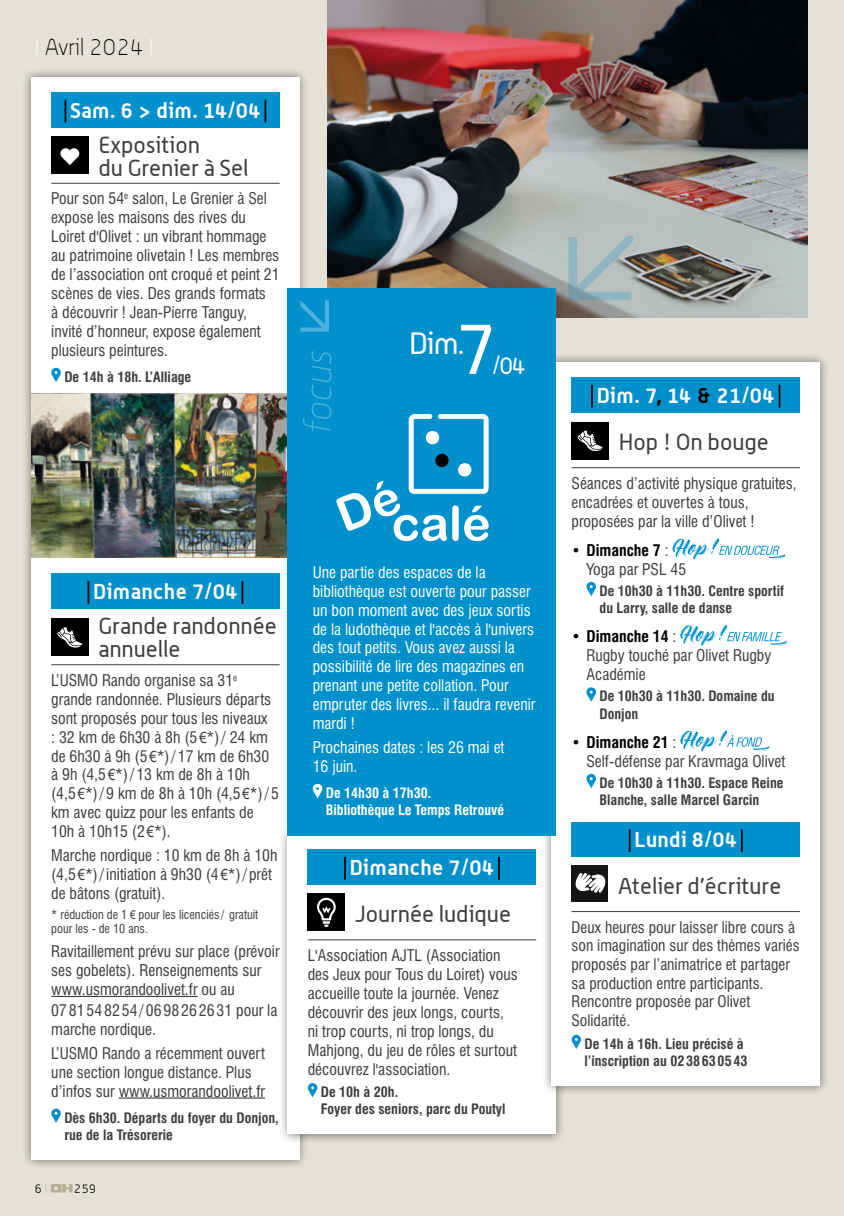
<style>
.page{position:relative;width:844px;height:1216px;background:#fff}
.page>*{position:absolute;margin:0;border:0;box-sizing:border-box;transform-origin:0 0}
.t1{font:70.88px "Alwyn";color:#fff}
.t2{font:30.1px "Alwyn";color:#fff}
.t3{font:23.62px "Alwyn";color:#fff}
.t4{font:22.75px/22.8px "Alwyn";color:#3e3d40}
.t5{font:100 22.75px "Alwyn";letter-spacing:-.03em;color:#000}
.t6{font:22.57px "Alwyn";color:#3e3d40}
.t7{font:700 21px "Alwyn";letter-spacing:.02em;color:#fff}
.t8{font:700 20.82px "Alwyn";letter-spacing:.02em;color:#fff}
.t9{font:condensed 15.75px/18.9px "Swiss 721 BT";color:#3e3d40}
.t10{font:condensed 15.75px/18.9px "Swiss 721 BT";color:#fff}
.t11{font:condensed 15.58px/18.7px "Swiss 721 BT";color:#3e3d40}
.t12{font:700 condensed 14px/17.5px "Swiss 721 BT";color:#3e3d40}
.t13{font:700 condensed 14px/17.5px "Swiss 721 BT";color:#fff}
.t14{font:condensed 12.25px/14.7px "Swiss 721 BT";color:#3e3d40}
.t15{font:300 12.25px "Alwyn";color:#000}
.s1{color:#fff}
.s2{font-family:"Arial Narrow";font-stretch:normal}
.s3{color:#cbc5ae}
.s4{color:#000}
.s5{font-weight:700;color:#000}
</style>
<div class="page">
<div style="left:0;top:0;width:843px;height:1215px;background:#e5e1d6"></div>
<div style="left:21px;top:67px;width:288px;height:1102px;background:#000;opacity:.5"></div>
<div style="left:31px;top:77px;width:268px;height:1082px;background:#fff"></div>
<div style="left:51px;top:92px;width:228px;height:35px;background:#0091cc"></div>
<svg style="left:65px;top:100px;width:1px;height:22px"></svg>
<hr style="left:264px;top:100px;width:2px;height:22px;background:#000">
<hr style="left:51px;top:183px;width:228px;height:1px;background:#3e3d40">
<div style="left:51px;top:573px;width:228px;height:36px;background:#0091cc"></div>
<svg style="left:88px;top:581px;width:1px;height:23px"></svg>
<hr style="left:241px;top:581px;width:2px;height:23px;background:#000">
<hr style="left:51px;top:664px;width:228px;height:1px;background:#3e3d40">
<hr style="left:51px;top:995px;width:146px;height:1px;background:#3e3d40">
<hr style="left:119px;top:1097px;width:146px;height:1px;background:#3e3d40">
<div style="left:51px;top:137px;width:37px;height:37px;background:#000"></div>
<svg style="left:60px;top:148px;width:19px;height:17px"></svg>
<svg style="left:51px;top:368px;width:10px;height:14px"></svg>
<div style="left:51px;top:619px;width:37px;height:37px;background:#000"></div>
<svg style="left:57px;top:627px;width:25px;height:21px"></svg>
<svg style="left:51px;top:1108px;width:10px;height:14px"></svg>
<div style="left:278px;top:824px;width:287px;height:319px;background:#000;opacity:.5"></div>
<div style="left:288px;top:834px;width:268px;height:300px;background:#fff"></div>
<div style="left:308px;top:849px;width:228px;height:35px;background:#0091cc"></div>
<hr style="left:344px;top:856px;width:2px;height:23px;background:#000">
<svg style="left:498px;top:856px;width:1px;height:23px"></svg>
<hr style="left:308px;top:939px;width:228px;height:1px;background:#3e3d40">
<div style="left:308px;top:893px;width:37px;height:37px;background:#000"></div>
<svg style="left:317px;top:897px;width:18px;height:30px"></svg>
<svg style="left:308px;top:1083px;width:9px;height:14px"></svg>
<div style="left:541px;top:352px;width:288px;height:743px;background:#000;opacity:.5"></div>
<div style="left:551px;top:362px;width:268px;height:723px;background:#fff"></div>
<div style="left:571px;top:377px;width:228px;height:35px;background:#0091cc"></div>
<svg style="left:591px;top:385px;width:1px;height:22px"></svg>
<hr style="left:778px;top:385px;width:2px;height:22px;background:#000">
<hr style="left:571px;top:467px;width:228px;height:1px;background:#3e3d40">
<div style="left:571px;top:822px;width:228px;height:34px;background:#0091cc"></div>
<hr style="left:628px;top:829px;width:2px;height:23px;background:#000">
<hr style="left:740px;top:829px;width:2px;height:23px;background:#000">
<hr style="left:571px;top:911px;width:228px;height:1px;background:#3e3d40">
<div style="left:571px;top:422px;width:37px;height:37px;background:#000"></div>
<svg style="left:577px;top:430px;width:25px;height:21px"></svg>
<svg style="left:672px;top:538px;width:112px;height:21px"></svg>
<svg style="left:586px;top:582px;width:10px;height:14px"></svg>
<svg style="left:680px;top:625px;width:106px;height:21px"></svg>
<svg style="left:586px;top:687px;width:10px;height:14px"></svg>
<svg style="left:680px;top:730px;width:89px;height:21px"></svg>
<svg style="left:586px;top:774px;width:10px;height:14px"></svg>
<div style="left:571px;top:864px;width:37px;height:37px;background:#141415"></div>
<svg style="left:575px;top:873px;width:31px;height:19px"></svg>
<svg style="left:571px;top:1034px;width:10px;height:14px"></svg>
<img style="left:31px;top:394px;width:257px;height:164px">
<img style="left:328px;top:0;width:478px;height:317px">
<div style="left:288px;top:288px;width:268px;height:547px;background:#0091cc"></div>
<svg style="left:313px;top:783px;width:9px;height:15px"></svg>
<svg style="left:300px;top:300px;width:29px;height:32px"></svg>
<svg style="left:303px;top:351px;width:185px;height:190px"></svg>
<svg style="left:568px;top:236px;width:64px;height:64px;background:#a4b8bc"></svg>
<svg style="left:51px;top:1184px;width:22px;height:8px"></svg>
<h3 class="t5" style="left:35px;top:35px;width:120px"><span class="s1">I</span> Avril 2024 <span class="s1">I</span></h3>
<h3 class="t7" style="left:70px;top:97px;width:192px">Sam. 6 &gt; dim. 14/04</h3>
<h3 class="t4" style="left:98px;top:133px;width:151px">Exposition<br>du Grenier à Sel</h3>
<p class="t9" style="left:51px;top:189px;width:230px">Pour son 54<sup>e</sup> salon, Le Grenier à Sel expose les maisons des rives du Loiret d'Olivet : un vibrant hommage au patrimoine olivetain ! Les membres de l’association ont croqué et peint 21 scènes de vies. Des grands formats<br>à découvrir ! Jean-Pierre Tanguy, invité d’honneur, expose également plusieurs peintures.</p>
<p class="t12" style="left:64px;top:368px;width:128px">De 14h à 18h. L’Alliage</p>
<h1 class="t1" style="left:455px;top:307px;width:43px">7</h1>
<h2 class="t2" style="left:409px;top:325px;width:57px">Dim.</h2>
<h3 class="t3" style="left:492px;top:351px;width:35px">/04</h3>
<h3 class="t7" style="left:93px;top:578px;width:146px">Dimanche 7/04</h3>
<h3 class="t4" style="left:98px;top:614px;width:180px">Grande randonnée annuelle</h3>
<p class="t9" style="left:51px;top:670px;width:229px">L’USMO Rando organise sa 31<sup>e </sup>grande randonnée. Plusieurs départs sont proposés pour tous les niveaux<br>: 32 km de 6h30 à 8h (5 <span class="s2">€</span>*)/ 24 km de 6h30 à 9h (5 <span class="s2">€</span>*)/ 17 km de 6h30 à 9h (4,5 <span class="s2">€</span>*)/ 13 km de 8h à 10h<br>(4,5 <span class="s2">€</span>*)/ 9 km de 8h à 10h (4,5 <span class="s2">€</span>*)/ 5 km avec quizz pour les enfants de<br>10h à 10h15 (2 <span class="s2">€</span>*).</p>
<p class="t9" style="left:51px;top:845px;width:228px">Marche nordique : 10 km de 8h à 10h (4,5 <span class="s2">€</span>*)/initiation à 9h30 (4 <span class="s2">€</span>*)/ prêt de bâtons (gratuit).</p>
<p class="t14" style="left:51px;top:906px;width:208px">* réduction de 1 <span class="s2">€</span> pour les licenciés / gratuit pour les - de 10 ans.</p>
<p class="t9" style="left:51px;top:941px;width:230px">Ravitaillement prévu sur place (prévoir ses gobelets). Renseignements sur www.usmorandoolivet.fr ou au</p>
<p class="t9" style="left:51px;top:1000px;width:227px">07 81 54 82 54 / 06 98 26 26 31 pour la marche nordique.</p>
<p class="t9" style="left:51px;top:1043px;width:215px">L’USMO Rando a récemment ouvert une section longue distance. Plus d’infos sur www.usmorandoolivet.fr</p>
<p class="t12" style="left:64px;top:1108px;width:216px">Dès 6h30. Départs du foyer du Donjon, rue de la Trésorerie</p>
<p class="t15" style="left:35px;top:1181px;width:14px">6 <span class="s3">I</span></p>
<p class="t15" style="left:75px;top:1181px;width:23px">259</p>
<p class="t10" style="left:313px;top:562px;width:224px">Une partie des espaces de la bibliothèque est ouverte pour passer un bon moment avec des jeux sortis de la ludothèque et l'accès à l'univers des tout petits. Vous avez aussi la possibilité de lire des magazines en prenant une petite collation. Pour empruter des livres... il faudra revenir mardi !</p>
<p class="t10" style="left:313px;top:737px;width:193px">Prochaines dates : les 26 mai et<br>16 juin.</p>
<p class="t13" style="left:326px;top:784px;width:180px">De 14h30 à 17h30.<br>Bibliothèque Le Temps Retrouvé</p>
<h3 class="t7" style="left:349px;top:854px;width:146px">Dimanche 7/04</h3>
<h3 class="t4" style="left:355px;top:902px;width:157px">Journée ludique</h3>
<p class="t9" style="left:308px;top:945px;width:211px">L'Association AJTL (Association des Jeux pour Tous du Loiret) vous accueille toute la journée. Venez découvrir des jeux longs, courts, ni trop courts, ni trop longs, du<br>Mahjong, du jeu de rôles et surtout découvrez l'association.</p>
<p class="t12" style="left:321px;top:1083px;width:186px">De 10h à 20h.<br>Foyer des seniors, parc du Poutyl</p>
<h3 class="t7" style="left:596px;top:382px;width:179px">Dim. 7<span class="s4">,</span> 14 <span class="s4">&amp;</span> 21/04</h3>
<h3 class="t4" style="left:618px;top:430px;width:151px">Hop ! On bouge</h3>
<p class="t9" style="left:571px;top:473px;width:227px">Séances d’activité physique gratuites, encadrées et ouvertes à tous, proposées par la ville d’Olivet !</p>
<p class="t9" style="left:586px;top:540px;width:101px;text-indent:-15px"><span class="s5">• Dimanche 7</span> :<br>Yoga par PSL 45</p>
<p class="t12" style="left:599px;top:582px;width:186px">De 10h30 à 11h30. Centre sportif du Larry, salle de danse</p>
<p class="t9" style="left:586px;top:627px;width:186px;text-indent:-15px"><span class="s5">• Dimanche 14</span> :<br>Rugby touché par Olivet Rugby<br>Académie</p>
<p class="t12" style="left:599px;top:687px;width:176px">De 10h30 à 11h30. Domaine du<br>Donjon</p>
<p class="t9" style="left:586px;top:732px;width:200px;text-indent:-15px"><span class="s5">• Dimanche 21</span> :<br>Self-défense par Kravmaga Olivet</p>
<p class="t12" style="left:599px;top:774px;width:185px">De 10h30 à 11h30. Espace Reine<br>Blanche, salle Marcel Garcin</p>
<h3 class="t8" style="left:634px;top:827px;width:104px">Lundi 8/04</h3>
<h3 class="t6" style="left:618px;top:872px;width:164px">Atelier d’écriture</h3>
<p class="t11" style="left:571px;top:917px;width:229px">Deux heures pour laisser libre cours à son imagination sur des thèmes variés proposés par l’animatrice et partager sa production entre participants.<br>Rencontre proposée par Olivet<br>Solidarité.</p>
<p class="t12" style="left:584px;top:1034px;width:164px">De 14h à 16h. Lieu précisé à l’inscription au 0238630543</p>
</div>
